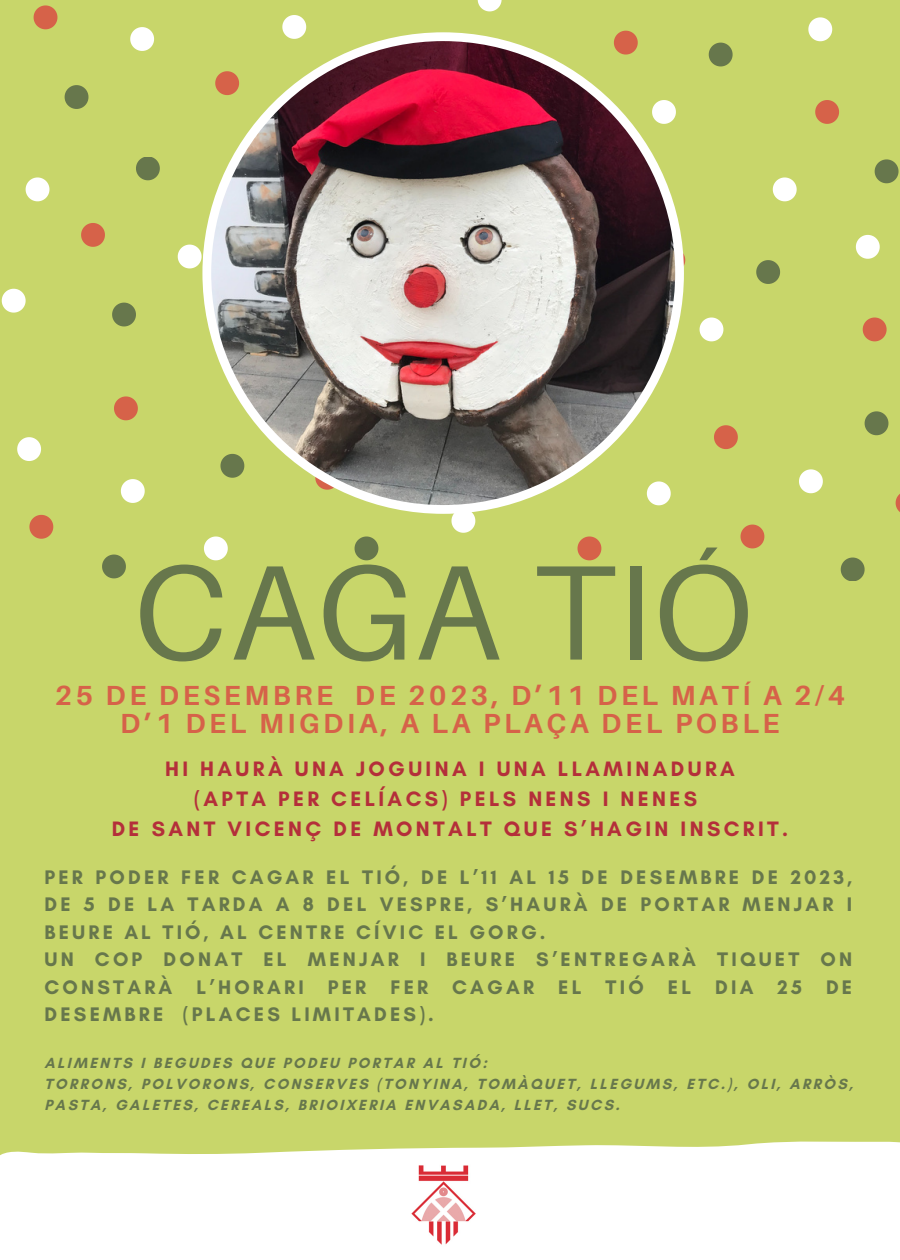
<style>
.page{position:relative;width:900px;height:1260px;background:#c8d66a}
.page>*{position:absolute;margin:0;border:0;box-sizing:border-box;transform-origin:0 0}
.t1{font:135px "Aileron";letter-spacing:.01em;color:#67774c}
.t2{font:700 27.75px/28px "Aileron";letter-spacing:.13em;color:#d66249}
.t3{font:700 21.25px "Glacial Indifference";letter-spacing:.16em;color:#b42f3a}
.t4{font:700 20px/27.5px "Glacial Indifference";letter-spacing:.16em;color:#67774c;text-align:justify}
.t5{font:700 15px/21.2px "Glacial Indifference";letter-spacing:.16em;color:#67774c}
</style>
<div class="page">
<svg style="left:815px;top:100px;width:24px;height:24px"></svg>
<svg style="left:34px;top:5px;width:23px;height:24px"></svg>
<svg style="left:709px;top:43px;width:24px;height:23px"></svg>
<svg style="left:65px;top:85px;width:23px;height:24px"></svg>
<svg style="left:282px;top:15px;width:24px;height:17px"></svg>
<svg style="left:478px;top:0;width:24px;height:11px"></svg>
<svg style="left:130px;top:27px;width:24px;height:24px"></svg>
<svg style="left:808px;top:17px;width:24px;height:24px"></svg>
<svg style="left:863px;top:318px;width:24px;height:23px"></svg>
<svg style="left:81px;top:223px;width:24px;height:24px"></svg>
<svg style="left:756px;top:260px;width:24px;height:24px"></svg>
<svg style="left:875px;top:159px;width:24px;height:24px"></svg>
<svg style="left:112px;top:303px;width:24px;height:23px"></svg>
<svg style="left:136px;top:158px;width:24px;height:22px"></svg>
<svg style="left:773px;top:177px;width:24px;height:24px"></svg>
<svg style="left:2px;top:289px;width:24px;height:24px"></svg>
<svg style="left:26px;top:177px;width:23px;height:24px"></svg>
<svg style="left:700px;top:318px;width:23px;height:23px"></svg>
<svg style="left:178px;top:245px;width:24px;height:23px"></svg>
<svg style="left:856px;top:235px;width:24px;height:24px"></svg>
<svg style="left:578px;top:537px;width:23px;height:23px"></svg>
<svg style="left:114px;top:396px;width:24px;height:24px"></svg>
<svg style="left:741px;top:525px;width:23px;height:23px"></svg>
<svg style="left:714px;top:425px;width:24px;height:24px"></svg>
<svg style="left:896px;top:494px;width:4px;height:18px"></svg>
<svg style="left:29px;top:515px;width:24px;height:24px"></svg>
<svg style="left:355px;top:537px;width:23px;height:23px"></svg>
<svg style="left:102px;top:555px;width:24px;height:23px"></svg>
<svg style="left:865px;top:411px;width:23px;height:24px"></svg>
<svg style="left:841px;top:558px;width:24px;height:22px"></svg>
<svg style="left:204px;top:537px;width:24px;height:23px"></svg>
<svg style="left:451px;top:514px;width:24px;height:19px"></svg>
<svg style="left:799px;top:469px;width:24px;height:24px"></svg>
<svg style="left:121px;top:479px;width:24px;height:24px"></svg>
<svg style="left:17px;top:437px;width:24px;height:24px"></svg>
<div style="left:0;top:1142px;width:900px;height:118px;background:#fff"></div>
<img style="left:397px;top:1155px;width:92px;height:97px">
<img style="left:202px;top:32px;width:482px;height:482px">
<p class="t1" style="left:134px;top:529px;width:621px">CAGA TIÓ</p>
<p class="t2" style="left:159px;top:681px;width:176px">DESEMBRE</p>
<p class="t2" style="left:355px;top:681px;width:305px">DE 2023, D’11 DEL</p>
<p class="t2" style="left:120px;top:681px;width:726px;text-indent:551px">MATÍ A 2/4<br>D’1 DEL MIGDIA, A LA PLAÇA DEL POBLE</p>
<p class="t3" style="left:165px;top:756px;width:571px">HI HAURÀ UNA JOGUINA I UNA LLAMINADURA</p>
<p class="t3" style="left:194px;top:786px;width:505px">(APTA PER CELÍACS) PELS NENS I NENES</p>
<p class="t3" style="left:112px;top:816px;width:678px">DE SANT VICENÇ DE MONTALT QUE S’HAGIN INSCRIT.</p>
<p class="t4" style="left:45px;top:863px;width:809px">PER PODER FER CAGAR EL TIÓ, DE L’11 AL 15 DE DESEMBRE DE 2023, DE 5 DE LA TARDA A 8 DEL VESPRE, S’HAURÀ DE PORTAR MENJAR I BEURE AL TIÓ, AL CENTRE CÍVIC EL GORG.</p>
<p class="t4" style="left:45px;top:946px;width:809px">UN COP DONAT EL MENJAR I BEURE S’ENTREGARÀ TIQUET ON CONSTARÀ L’HORARI PER FER CAGAR EL TIÓ EL DIA 25 DE DESEMBRE (PLACES LIMITADES).</p>
<p class="t5" style="left:45px;top:1052px;width:444px">ALIMENTS I BEGUDES QUE PODEU PORTAR AL TIÓ:</p>
<p class="t5" style="left:45px;top:1073px;width:810px">TORRONS, POLVORONS, CONSERVES (TONYINA, TOMÀQUET, LLEGUMS, ETC.), OLI, ARRÒS,<br>PASTA, GALETES, CEREALS, BRIOIXERIA ENVASADA, LLET, SUCS.</p>
<p class="t2" style="left:55px;top:681px;width:93px">25 DE</p>
</div>
